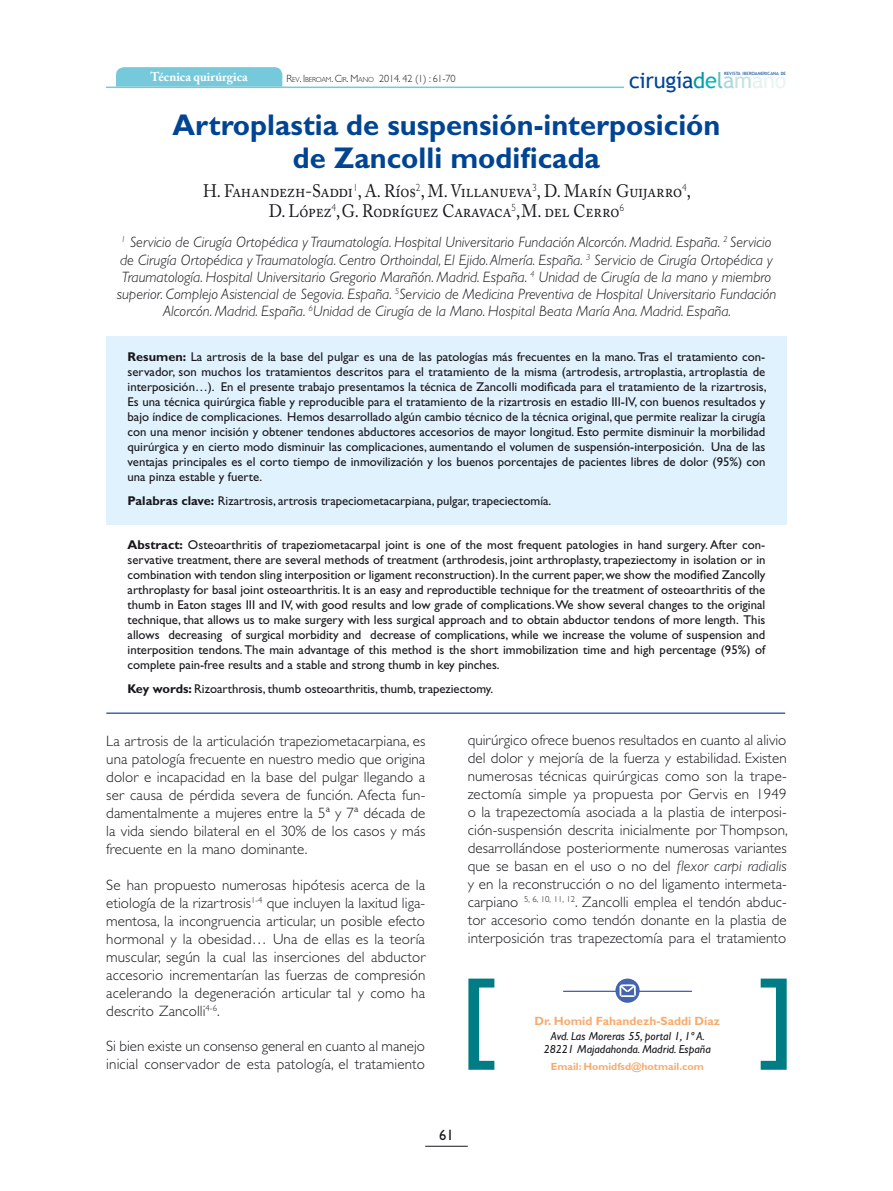
<style>
.page{position:relative;width:893px;height:1191px;background:#fff}
.page>*{position:absolute;margin:0;border:0;box-sizing:border-box;transform-origin:0 0}
.t1{font:700 30px/33px "Gill Sans Std";color:#004494;text-align:center}
.t2{font:21.75px "Trebuchet MS";letter-spacing:-.01em;color:#004494}
.t3{font:18px/20.2px "Adobe Caslon Pro";letter-spacing:-.005em;color:#1a171c;text-align:center;scale:.9 1}
.t4{font:300 15px/18px "Gill Sans Std";letter-spacing:.005em;color:#1a171c;text-align:justify}
.t5{font:italic 300 15px/17.2px "Gill Sans Std";color:#1a171c;text-align:center}
.t6{font:15px "Gill Sans Std";color:#1a171c}
.t7{font:12.75px/15px "Gill Sans Std";color:#1a171c;text-align:justify}
.t8{font:700 12.75px "Adobe Caslon Pro";color:#fff}
.t9{font:700 12px "Gill Sans Std";color:#f7ac6f}
.t10{font:italic 11.7px/13px "Gill Sans Std";color:#1a171c;text-align:center}
.t11{font:300 10.5px "Gill Sans Std";letter-spacing:-.015em;color:#1a171c}
.t12{font:700 10.5px "Gill Sans Std";color:#f7ac6f}
.t13{font:4.35px "Trebuchet MS";letter-spacing:.015em;color:#004494;scale:1.05 1}
.s1{color:#0099a5}
.s2{color:#00b1b8}
.s3{color:#67c1c5}
.s4{color:#a7d8d9}
.s5{color:#c4e3df}
.s6{color:#e5f2ee}
.s7{color:#ebf5f0}
.s8{font-size:7.35px}
.s9{font-weight:700}
.s10{font-style:italic}
</style>
<div class="page">
<hr style="left:425px;top:1146px;width:43px;height:1px;background:#1a171c">
<hr style="left:106px;top:87px;width:518px;height:1px;background:#76c9db">
<svg style="left:116px;top:67px;width:166px;height:20px;background:#79cadb"></svg>
<div style="left:106px;top:336px;width:680px;height:188px;background:#e0f2fd"></div>
<hr style="left:106px;top:712px;width:679px;height:2px;background:#4465ad">
<hr style="left:563px;top:990px;width:129px;height:2px;background:#4465ad">
<div style="left:615px;top:978px;width:25px;height:24px;background:#4465ad;border-radius:50%"></div>
<svg style="left:619px;top:984px;width:17px;height:13px"></svg>
<svg style="left:468px;top:978px;width:26px;height:91px"></svg>
<svg style="left:761px;top:978px;width:26px;height:91px"></svg>
<h2 class="t2" style="left:629px;top:68px;width:159px">cirugía<span class="s1">d</span><span class="s2">e</span><span class="s3">l</span><span class="s4">a</span><span class="s5">m</span><span class="s6">a</span><span class="s7">no</span></h2>
<p class="t8" style="left:150px;top:69px;width:99px">Técnica quirúrgica</p>
<p class="t13" style="left:724px;top:71px;width:61px">REVISTA IBEROAMERICANA DE</p>
<p class="t11" style="left:287px;top:72px;width:170px">R<span class="s8">EV</span>. I <span class="s8">BEROAM</span>. C<span class="s8">IR</span>. M<span class="s8">ANO</span> 2014. 42 (1) : 61-70</p>
<h1 class="t1" style="left:172px;top:109px;width:549px">Artroplastia de suspensión-interposición de Zancolli modificada</h1>
<h3 class="t3" style="left:203px;top:181px;width:544px">H. Fahandezh-Saddi<sup>1</sup>, A. Ríos<sup>2</sup>, M. Villanueva<sup>3</sup>, D. Marín Guijarro<sup>4</sup>,<br>D. López<sup>4</sup>,G. Rodríguez Caravaca<sup>5</sup>,M. del Cerro<sup>6</sup></h3>
<p class="t5" style="left:117px;top:234px;width:661px"><sup>1</sup> Servicio de Cirugía Ortopédica y Traumatología. Hospital Universitario Fundación Alcorcón. Madrid. España. <sup>2</sup> Servicio de Cirugía Ortopédica y Traumatología. Centro Orthoindal, El Ejido. Almería. España. <sup>3</sup> Servicio de Cirugía Ortopédica y Traumatología. Hospital Universitario Gregorio Marañón. Madrid. España. <sup>4</sup> Unidad de Cirugía de la mano y miembro superior. Complejo Asistencial de Segovia. España. <sup>5</sup>Servicio de Medicina Preventiva de Hospital Universitario Fundación Alcorcón. Madrid. España. <sup>6</sup>Unidad de Cirugía de la Mano. Hospital Beata María Ana. Madrid. España.</p>
<p class="t7" style="left:128px;top:349px;width:641px"><span class="s9">Resumen:</span> La artrosis de la base del pulgar es una de las patologías más frecuentes en la mano. Tras el tratamiento con&shy;servador, son muchos los tratamientos descritos para el tratamiento de la misma (artrodesis, artroplastia, artroplastia de interposición…). En el presente trabajo presentamos la técnica de Zancolli modificada para el tratamiento de la rizartrosis, Es una técnica quirúrgica fiable y reproducible para el tratamiento de la rizartrosis en estadio III -IV, con buenos resultados y bajo índice de complicaciones. Hemos desarrollado algún cambio técnico de la técnica original, que permite realizar la cirugía con una menor incisión y obtener tendones abductores accesorios de mayor longitud. Esto permite disminuir la morbilidad quirúrgica y en cierto modo disminuir las complicaciones, aumentando el volumen de suspensión-interposición. Una de las ventajas principales es el corto tiempo de inmovilización y los buenos porcentajes de pacientes libres de dolor (95%) con una pinza estable y fuerte.</p>
<p class="t7" style="left:128px;top:493px;width:425px"><span class="s9">Palabras clave:</span> Rizartrosis, artrosis trapeciometacarpiana, pulgar, trapeciectomía.</p>
<p class="t7" style="left:128px;top:538px;width:639px"><span class="s9">Abstract:</span> Osteoarthritis of trapeziometacarpal joint is one of the most frequent patologies in hand surgery. After con&shy;servative treatment, there are several methods of treatment (arthrodesis, joint arthroplasty, trapeziectomy in isolation or in combination with tendon sling interposition or ligament reconstruction). In the current paper, we show the modified Zancolly arthroplasty for basal joint osteoarthritis. It is an easy and reproductible technique for the treatment of osteoarthritis of the thumb in Eaton stages III and IV, with good results and low grade of complications. We show several changes to the original technique, that allows us to make surgery with less surgical approach and to obtain abductor tendons of more length. This allows decreasing of surgical morbidity and decrease of complications, while we increase the volume of suspension and interposition tendons. The main advantage of this method is the short immobilization time and high percentage (95%) of complete pain-free results and a stable and strong thumb in key pinches.</p>
<p class="t7" style="left:128px;top:681px;width:367px"><span class="s9">Key words:</span> Rizoarthrosis, thumb osteoarthritis, thumb, trapeziectomy.</p>
<p class="t4" style="left:106px;top:732px;width:321px">La artrosis de la articulación trapeziometacarpiana, es una patología frecuente en nuestro medio que origina dolor e incapacidad en la base del pulgar llegando a ser causa de pérdida severa de función. Afecta fun&shy;damentalmente a mujeres entre la 5ª y 7ª década de la vida siendo bilateral en el 30% de los casos y más frecuente en la mano dominante.</p>
<p class="t4" style="left:106px;top:876px;width:321px">Se han propuesto numerosas hipótesis acerca de la etiología de la rizartrosis<sup>1-4</sup> que incluyen la laxitud liga&shy;mentosa, la incongruencia articular, un posible efecto hormonal y la obesidad… Una de ellas es la teoría muscular, según la cual las inserciones del abductor accesorio incrementarían las fuerzas de compresión acelerando la degeneración articular tal y como ha descrito Zancolli<sup>4-6</sup>.</p>
<p class="t4" style="left:106px;top:1037px;width:320px">Si bien existe un consenso general en cuanto al manejo inicial conservador de esta patología, el tratamiento</p>
<p class="t4" style="left:468px;top:731px;width:321px">quirúrgico ofrece buenos resultados en cuanto al alivio del dolor y mejoría de la fuerza y estabilidad. Existen numerosas técnicas quirúrgicas como son la trape&shy;zectomía simple ya propuesta por Gervis en 1949 o la trapezectomía asociada a la plastia de interposi&shy;ción-suspensión descrita inicialmente por Thompson, desarrollándose posteriormente numerosas variantes que se basan en el uso o no del <span class="s10">flexor carpi radialis </span>y en la reconstrucción o no del ligamento intermeta&shy;carpiano <sup>5,</sup> <sup>6,</sup> <sup>10,</sup> <sup>11,</sup> <sup>12</sup>. Zancolli emplea el tendón abduc&shy;tor accesorio como tendón donante en la plastia de interposición tras trapezectomía para el tratamiento</p>
<p class="t9" style="left:534px;top:1014px;width:187px">Dr. Homid Fahandezh-Saddi Díaz</p>
<p class="t10" style="left:544px;top:1030px;width:169px">Avd. Las Moreras 55, portal 1, 1º A.<br>28221 Majadahonda. Madrid. España</p>
<p class="t12" style="left:551px;top:1060px;width:155px">Email: Homidfsd@hotmail.com</p>
<p class="t6" style="left:439px;top:1125px;width:16px">61</p>
</div>
